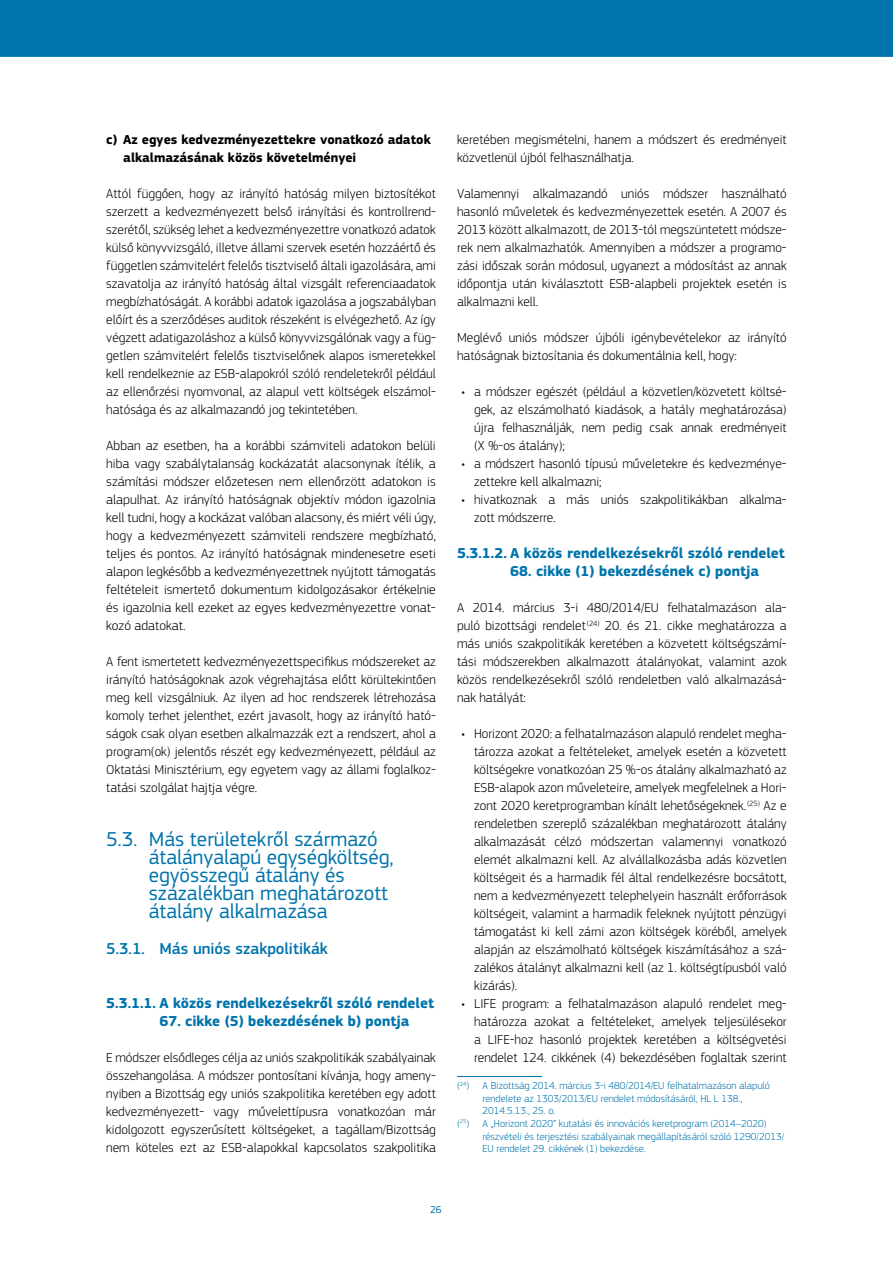
<style>
.page{position:relative;width:893px;height:1263px;background:#fff}
.page>*{position:absolute;margin:0;border:0;box-sizing:border-box;transform-origin:0 0}
.t1{font:21px/18px "EC Square Sans Pro";color:#0074ac}
.t2{font:500 16.5px "EC Square Sans Pro";color:#0074ac}
.t3{font:700 15px "EC Square Sans Pro";color:#0074ac}
.t4{font:300 13.5px/18px "EC Square Sans Pro";color:#000;text-align:justify}
.t5{font:700 13.5px/18px "EC Square Sans Pro";color:#000}
.t6{font:300 10.5px "EC Square Sans Pro";color:#0074ac}
.t7{font:10.5px "EC Square Sans Pro";color:#0074ac}
</style>
<div class="page">
<div style="left:0;top:0;width:893px;height:57px;background:#0074ac"></div>
<hr style="left:457px;top:1076px;width:85px;height:1px;background:#0074ac">
<p class="t5" style="left:123px;top:131px;width:309px;text-indent:-17px">c) Az egyes kedvezményezettekre vonatkozó adatok alkalmazásának közös követelményei</p>
<p class="t4" style="left:106px;top:184px;width:331px">Attól függően, hogy az irányító hatóság milyen biztosítékot szerzett a kedvezményezett belső irányítási és kontrollrend&shy;szerétől, szükség lehet a kedvezményezettre vonatkozó adatok külső könyvvizsgáló, illetve állami szervek esetén hozzáértő és független számvitelért felelős tisztviselő általi igazolására, ami szavatolja az irányító hatóság által vizsgált referenciaadatok megbízhatóságát. A korábbi adatok igazolása a jogszabályban előírt és a szerződéses auditok részeként is elvégezhető. Az így végzett adatigazoláshoz a külső könyvvizsgálónak vagy a füg&shy;getlen számvitelért felelős tisztviselőnek alapos ismeretekkel kell rendelkeznie az ESB-alapokról szóló rendeletekről például az ellenőrzési nyomvonal, az alapul vett költségek elszámol&shy;hatósága és az alkalmazandó jog tekintetében.</p>
<p class="t4" style="left:106px;top:436px;width:331px">Abban az esetben, ha a korábbi számviteli adatokon belüli hiba vagy szabálytalanság kockázatát alacsonynak ítélik, a számítási módszer előzetesen nem ellenőrzött adatokon is alapulhat. Az irányító hatóságnak objektív módon igazolnia kell tudni, hogy a kockázat valóban alacsony, és miért véli úgy, hogy a kedvezményezett számviteli rendszere megbízható, teljes és pontos. Az irányító hatóságnak mindenesetre eseti alapon legkésőbb a kedvezményezettnek nyújtott támogatás feltételeit ismertető dokumentum kidolgozásakor értékelnie és igazolnia kell ezeket az egyes kedvezményezettre vonat&shy;kozó adatokat.</p>
<p class="t4" style="left:106px;top:652px;width:331px">A fent ismertetett kedvezményezettspecifikus módszereket az irányító hatóságoknak azok végrehajtása előtt körültekintően meg kell vizsgálniuk. Az ilyen ad hoc rendszerek létrehozása komoly terhet jelenthet, ezért javasolt, hogy az irányító ható&shy;ságok csak olyan esetben alkalmazzák ezt a rendszert, ahol a program(ok) jelentős részét egy kedvezményezett, például az Oktatási Minisztérium, egy egyetem vagy az állami foglalkoz&shy;tatási szolgálat hajtja végre.</p>
<h1 class="t1" style="left:149px;top:830px;width:246px;text-indent:-43px">5.3. Más területekről származó átalányalapú egységköltség, egyösszegű átalány és százalékban meghatározott átalány alkalmazása</h1>
<p class="t2" style="left:106px;top:939px;width:223px">5.3.1. Más uniós szakpolitikák</p>
<p class="t3" style="left:106px;top:994px;width:329px">5.3.1.1. A közös rendelkezésekről szóló rendelet</p>
<p class="t3" style="left:159px;top:1012px;width:252px">67. cikke (5) bekezdésének b) pontja</p>
<p class="t4" style="left:106px;top:1048px;width:331px">E módszer elsődleges célja az uniós szakpolitikák szabályainak összehangolása. A módszer pontosítani kívánja, hogy amen - nyiben a Bizottság egy uniós szakpolitika keretében egy adott kedvezményezett- vagy művelettípusra vonatkozóan már kidolgozott egyszerűsített költségeket, a tagállam/Bizottság nem köteles ezt az ESB-alapokkal kapcsolatos szakpolitika</p>
<p class="t4" style="left:457px;top:130px;width:331px">keretében megismételni, hanem a módszert és eredményeit közvetlenül újból felhasználhatja.</p>
<p class="t4" style="left:457px;top:184px;width:331px">Valamennyi alkalmazandó uniós módszer használható hasonló műveletek és kedvezményezettek esetén. A 2007 és 2013 között alkalmazott, de 2013-tól megszüntetett módsze&shy;rek nem alkalmazhatók. Amennyiben a módszer a programo&shy;zási időszak során módosul, ugyanezt a módosítást az annak időpontja után kiválasztott ESB-alapbeli projektek esetén is alkalmazni kell.</p>
<p class="t4" style="left:457px;top:328px;width:331px">Meglévő uniós módszer újbóli igénybevételekor az irányító hatóságnak biztosítania és dokumentálnia kell, hogy:</p>
<p class="t4" style="left:474px;top:382px;width:314px;text-indent:-13px">• a módszer egészét (például a közvetlen/közvetett költsé&shy;gek, az elszámolható kiadások, a hatály meghatározása) újra felhasználják, nem pedig csak annak eredményeit (X %-os átalány);</p>
<p class="t4" style="left:474px;top:454px;width:314px;text-indent:-13px">• a módszert hasonló típusú műveletekre és kedvezménye&shy;zettekre kell alkalmazni;</p>
<p class="t4" style="left:474px;top:490px;width:314px;text-indent:-13px">• hivatkoznak a más uniós szakpolitikákban alkalma&shy;zott módszerre.</p>
<p class="t3" style="left:457px;top:544px;width:329px">5.3.1.2. A közös rendelkezésekről szóló rendelet</p>
<p class="t3" style="left:510px;top:562px;width:250px">68. cikke (1) bekezdésének c) pontja</p>
<p class="t4" style="left:457px;top:598px;width:331px">A 2014. március 3-i 480/2014/EU felhatalmazáson ala&shy;puló bizottsági rendelet<sup>(24)</sup> 20. és 21. cikke meghatározza a más uniós szakpolitikák keretében a közvetett költségszámí&shy;tási módszerekben alkalmazott átalányokat, valamint azok közös rendelkezésekről szóló rendeletben való alkalmazásá&shy;nak hatályát:</p>
<p class="t4" style="left:474px;top:724px;width:314px;text-indent:-13px">• Horizont 2020: a felhatalmazáson alapuló rendelet megha&shy;tározza azokat a feltételeket, amelyek esetén a közvetett költségekre vonatkozóan 25 %-os átalány alkalmazható az ESB-alapok azon műveleteire, amelyek megfelelnek a Hori&shy;zont 2020 keretprogramban kínált lehetőségeknek.<sup>(25)</sup> Az e rendeletben szereplő százalékban meghatározott átalány alkalmazását célzó módszertan valamennyi vonatkozó elemét alkalmazni kell. Az alvállalkozásba adás közvetlen költségeit és a harmadik fél által rendelkezésre bocsátott, nem a kedvezményezett telephelyein használt erőforrások költségeit, valamint a harmadik feleknek nyújtott pénzügyi támogatást ki kell zárni azon költségek köréből, amelyek alapján az elszámolható költségek kiszámításához a szá&shy;zalékos átalányt alkalmazni kell (az 1. költségtípusból való kizárás).</p>
<p class="t4" style="left:474px;top:994px;width:314px;text-indent:-13px">• LIFE program: a felhatalmazáson alapuló rendelet meg&shy;határozza azokat a feltételeket, amelyek teljesülésekor a LIFE-hoz hasonló projektek keretében a költségvetési rendelet 124. cikkének (4) bekezdésében foglaltak szerint</p>
<p class="t6" style="left:457px;top:1079px;width:314px">(<sup>24</sup>) A Bizottság 2014. március 3-i 480/2014/EU felhatalmazáson alapuló</p>
<p class="t6" style="left:483px;top:1092px;width:261px">rendelete az 1303/2013/EU rendelet módosításáról, HL L 138.,</p>
<p class="t6" style="left:483px;top:1105px;width:74px">2014.5.13., 25. o.</p>
<p class="t6" style="left:457px;top:1117px;width:311px">(<sup>25</sup>) A „Horizont 2020” kutatási és innovációs keretprogram (2014–2020)</p>
<p class="t6" style="left:483px;top:1130px;width:303px">részvételi és terjesztési szabályainak megállapításáról szóló 1290/2013/</p>
<p class="t6" style="left:483px;top:1142px;width:165px">EU rendelet 29. cikkének (1) bekezdése.</p>
<p class="t7" style="left:430px;top:1203px;width:13px">26</p>
</div>
